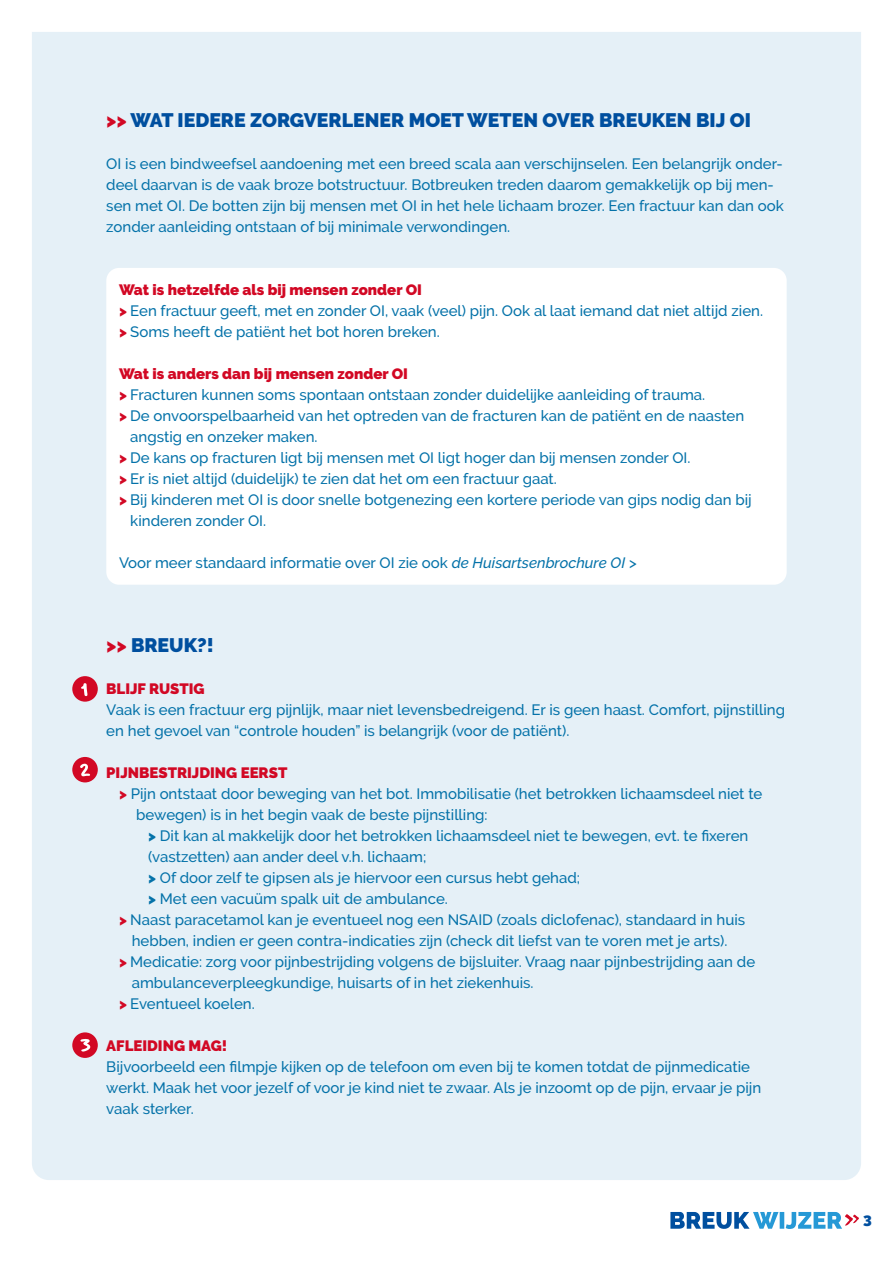
<style>
.page{position:relative;width:893px;height:1263px;background:#fff}
.page>*{position:absolute;margin:0;border:0;box-sizing:border-box;transform-origin:0 0}
.t1{font:900 19.5px "Raleway";color:#004f9f}
.t2{font:500 15px/21px "Raleway";color:#0472a9}
.t3{font:900 15px "Raleway";color:#d20824}
.t4{font:900 15px "Raleway";color:#004f9f}
.s1{color:#d20824}
.s2{font-weight:900;color:#d20824}
.s3{font-style:italic}
.s4{font-weight:900}
</style>
<div class="page">
<div style="left:32px;top:32px;width:829px;height:1148px;background:#e5f0f7"></div>
<svg style="left:670px;top:1212px;width:189px;height:17px"></svg>
<div style="left:72px;top:676px;width:26px;height:26px;background:#d20824;border-radius:50%"></div>
<svg style="left:81px;top:683px;width:6px;height:13px"></svg>
<div style="left:72px;top:757px;width:26px;height:25px;background:#d20824;border-radius:50%"></div>
<svg style="left:80px;top:764px;width:10px;height:12px"></svg>
<div style="left:72px;top:1032px;width:26px;height:26px;background:#d20824;border-radius:50%"></div>
<svg style="left:80px;top:1039px;width:11px;height:12px"></svg>
<div style="left:106px;top:268px;width:681px;height:317px;background:#fff;border-radius:13px"></div>
<h1 class="t1" style="left:106px;top:109px;width:646px"><span class="s1">&gt;&gt;</span> WAT IEDERE ZORGVERLENER MOET WETEN OVER BREUKEN BIJ OI</h1>
<p class="t2" style="left:106px;top:154px;width:679px">OI is een bindweefsel aandoening met een breed scala aan verschijnselen. Een belangrijk onder&shy;deel daarvan is de vaak broze botstructuur. Botbreuken treden daarom gemakkelijk op bij men&shy;sen met OI. De botten zijn bij mensen met OI in het hele lichaam brozer. Een fractuur kan dan ook zonder aanleiding ontstaan of bij minimale verwondingen.</p>
<p class="t2" style="left:119px;top:280px;width:645px"><span class="s2">Wat is hetzelfde als bij mensen zonder OI<br>&gt;</span> Een fractuur geeft, met en zonder OI, vaak (veel) pijn. Ook al laat iemand dat niet altijd zien. <span class="s2">&gt;</span> Soms heeft de patiënt het bot horen breken.</p>
<p class="t3" style="left:119px;top:365px;width:290px">Wat is anders dan bij mensen zonder OI</p>
<p class="t2" style="left:119px;top:385px;width:588px"><span class="s2">&gt;</span> Fracturen kunnen soms spontaan ontstaan zonder duidelijke aanleiding of trauma.</p>
<p class="t2" style="left:119px;top:406px;width:627px"><span class="s2">&gt;</span> De onvoorspelbaarheid van het optreden van de fracturen kan de patiënt en de naasten</p>
<p class="t2" style="left:130px;top:427px;width:189px">angstig en onzeker maken.</p>
<p class="t2" style="left:119px;top:448px;width:573px"><span class="s2">&gt;</span> De kans op fracturen ligt bij mensen met OI ligt hoger dan bij mensen zonder OI.</p>
<p class="t2" style="left:119px;top:469px;width:439px"><span class="s2">&gt;</span> Er is niet altijd (duidelijk) te zien dat het om een fractuur gaat.</p>
<p class="t2" style="left:119px;top:490px;width:634px"><span class="s2">&gt;</span> Bij kinderen met OI is door snelle botgenezing een kortere periode van gips nodig dan bij</p>
<p class="t2" style="left:130px;top:511px;width:137px">kinderen zonder OI.</p>
<p class="t2" style="left:119px;top:553px;width:520px">Voor meer standaard informatie over OI zie ook <span class="s3">de Huisartsenbrochure OI &gt;</span></p>
<h1 class="t1" style="left:106px;top:634px;width:109px"><span class="s1">&gt;&gt;</span> BREUK?!</h1>
<p class="t3" style="left:106px;top:680px;width:100px">BLIJF RUSTIG</p>
<p class="t2" style="left:106px;top:700px;width:680px">Vaak is een fractuur erg pijnlijk, maar niet levensbedreigend. Er is geen haast. Comfort, pijnstilling en het gevoel van “controle houden” is belangrijk (voor de patiënt).</p>
<p class="t3" style="left:106px;top:764px;width:183px">PIJNBESTRIJDING EERST</p>
<p class="t2" style="left:119px;top:784px;width:645px"><span class="s2">&gt;</span> Pijn ontstaat door beweging van het bot. Immobilisatie (het betrokken lichaamsdeel niet te</p>
<p class="t2" style="left:136px;top:805px;width:353px">bewegen) is in het begin vaak de beste pijnstilling:</p>
<p class="t2" style="left:148px;top:826px;width:602px"><span class="s4">&gt;</span> Dit kan al makkelijk door het betrokken lichaamsdeel niet te bewegen, evt. te fixeren</p>
<p class="t2" style="left:148px;top:847px;width:279px">(vastzetten) aan ander deel v.h. lichaam;</p>
<p class="t2" style="left:148px;top:868px;width:433px"><span class="s4">&gt;</span> Of door zelf te gipsen als je hiervoor een cursus hebt gehad;</p>
<p class="t2" style="left:148px;top:889px;width:301px"><span class="s4">&gt;</span> Met een vacuüm spalk uit de ambulance.</p>
<p class="t2" style="left:119px;top:910px;width:628px"><span class="s2">&gt;</span> Naast paracetamol kan je eventueel nog een NSAID (zoals diclofenac), standaard in huis</p>
<p class="t2" style="left:132px;top:931px;width:597px">hebben, indien er geen contra-indicaties zijn (check dit liefst van te voren met je arts).</p>
<p class="t2" style="left:119px;top:952px;width:638px"><span class="s2">&gt;</span> Medicatie: zorg voor pijnbestrijding volgens de bijsluiter. Vraag naar pijnbestrijding aan de</p>
<p class="t2" style="left:132px;top:973px;width:403px">ambulanceverpleegkundige, huisarts of in het ziekenhuis.</p>
<p class="t2" style="left:119px;top:994px;width:137px"><span class="s2">&gt;</span> Eventueel koelen.</p>
<p class="t3" style="left:106px;top:1037px;width:123px">AFLEIDING MAG!</p>
<p class="t2" style="left:106px;top:1057px;width:656px">Bijvoorbeeld een filmpje kijken op de telefoon om even bij te komen totdat de pijnmedicatie werkt. Maak het voor jezelf of voor je kind niet te zwaar. Als je inzoomt op de pijn, ervaar je pijn vaak sterker.</p>
<p class="t4" style="left:863px;top:1210px;width:10px">3</p>
</div>
